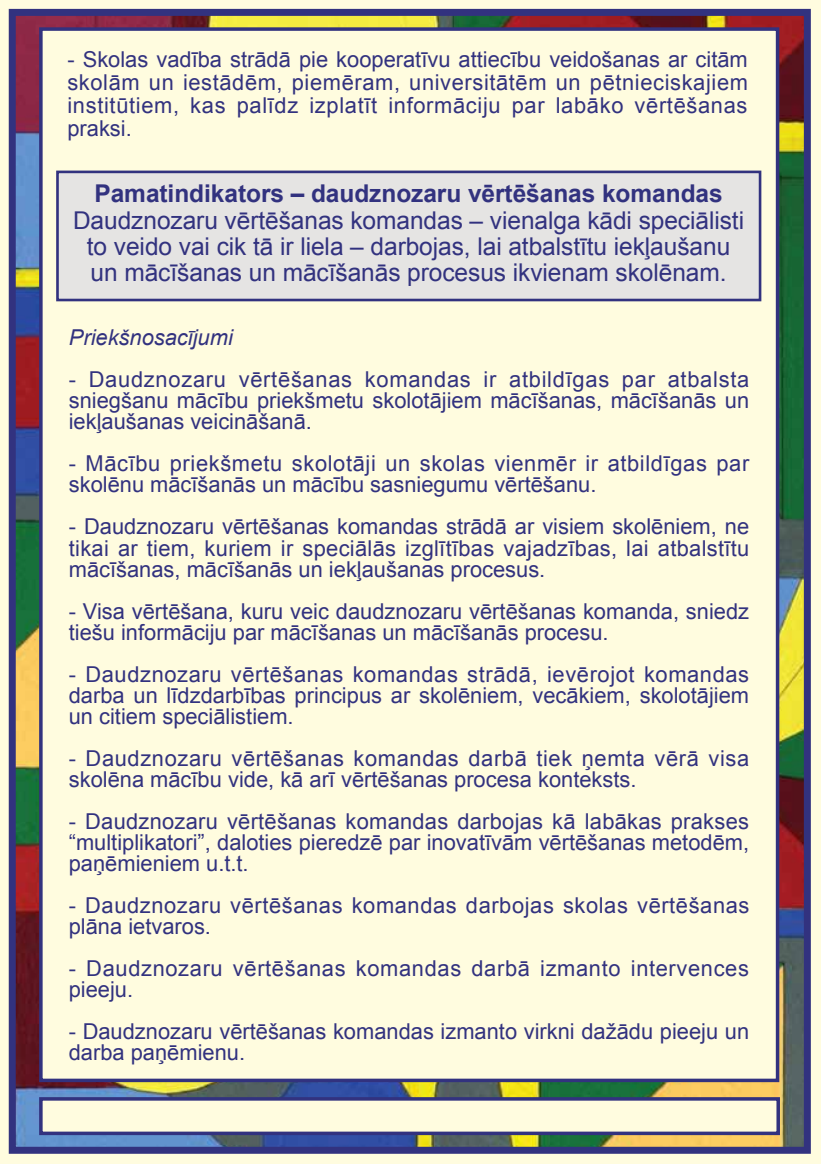
<style>
.page{position:relative;width:821px;height:1164px;background:#fff}
.page>*{position:absolute;margin:0;border:0;box-sizing:border-box;transform-origin:0 0}
.t1{font:24.5px/26.2px "Arial";letter-spacing:-.005em;color:#32327f;text-align:center}
.t2{font:700 24.5px "Arial";letter-spacing:-.005em;color:#32327f}
.t3{font:21.88px/21px "Arial";color:#32327f;text-align:justify}
.t4{font:21.88px/21px "Arial";letter-spacing:.03em;color:#32327f}
.t5{font:21.88px/21px "Arial";letter-spacing:.025em;color:#32327f}
.t6{font:italic 21.88px "Arial";color:#32327f}
</style>
<div class="page">
<img style="left:17px;top:17px;width:786px;height:1128px">
<div style="left:0;top:0;width:821px;height:12px;background:#fffcdf"></div>
<div style="left:807px;top:0;width:14px;height:1163px;background:#fffcdf"></div>
<div style="left:0;top:1150px;width:821px;height:13px;background:#fffcdf"></div>
<div style="left:0;top:0;width:12px;height:1163px;background:#fffcdf"></div>
<div style="left:9px;top:9px;width:802px;height:1144px;border:7px solid #32327f"></div>
<div style="left:39px;top:27px;width:740px;height:1054px;background:#fffcdf;border:4px solid #32327f"></div>
<div style="left:56px;top:170px;width:705px;height:131px;background:#e5e4e3;border:3px solid #32327f"></div>
<div style="left:39px;top:1096px;width:741px;height:38px;background:#fffcdf;border:4px solid #32327f"></div>
<p class="t3" style="left:67px;top:49px;width:682px;line-height:22.8px">- Skolas vadība strādā pie kooperatīvu attiecību veidošanas ar citām skolām un iestādēm, piemēram, universitātēm un pētnieciskajiem institūtiem, kas palīdz izplatīt informāciju par labāko vērtēšanas praksi.</p>
<p class="t2" style="left:95px;top:177px;width:630px">Pamatindikators – daudznozaru vērtēšanas komandas</p>
<p class="t1" style="left:73px;top:207px;width:673px">Daudznozaru vērtēšanas komandas – vienalga kādi speciālisti to veido vai cik tā ir liela – darbojas, lai atbalstītu iekļaušanu un mācīšanas un mācīšanās procesus ikvienam skolēnam.</p>
<p class="t6" style="left:69px;top:323px;width:166px">Priekšnosacījumi</p>
<p class="t3" style="left:69px;top:369px;width:682px">- Daudznozaru vērtēšanas komandas ir atbildīgas par atbalsta sniegšanu mācību priekšmetu skolotājiem mācīšanas, mācīšanās un iekļaušanas veicināšanā.</p>
<p class="t4" style="left:69px;top:453px;width:682px">- Mācību priekšmetu skolotāji un skolas vienmēr ir atbildīgas par skolēnu mācīšanās un mācību sasniegumu vērtēšanu.</p>
<p class="t3" style="left:69px;top:516px;width:682px">- Daudznozaru vērtēšanas komandas strādā ar visiem skolēniem, ne tikai ar tiem, kuriem ir speciālās izglītības vajadzības, lai atbalstītu mācīšanas, mācīšanās un iekļaušanas procesus.</p>
<p class="t3" style="left:69px;top:600px;width:682px">- Visa vērtēšana, kuru veic daudznozaru vērtēšanas komanda, sniedz tiešu informāciju par mācīšanas un mācīšanās procesu.</p>
<p class="t3" style="left:69px;top:663px;width:682px">- Daudznozaru vērtēšanas komandas strādā, ievērojot komandas darba un līdzdarbības principus ar skolēniem, vecākiem, skolotājiem un citiem speciālistiem.</p>
<p class="t4" style="left:69px;top:747px;width:682px">- Daudznozaru vērtēšanas komandas darbā tiek ņemta vērā visa skolēna mācību vide, kā arī vērtēšanas procesa konteksts.</p>
<p class="t3" style="left:69px;top:810px;width:682px">- Daudznozaru vērtēšanas komandas darbojas kā labākas prakses “multiplikatori”, daloties pieredzē par inovatīvām vērtēšanas metodēm, paņēmieniem u.t.t.</p>
<p class="t5" style="left:69px;top:894px;width:682px">- Daudznozaru vērtēšanas komandas darbojas skolas vērtēšanas plāna ietvaros.</p>
<p class="t4" style="left:69px;top:957px;width:682px">- Daudznozaru vērtēšanas komandas darbā izmanto intervences pieeju.</p>
<p class="t3" style="left:69px;top:1020px;width:682px">- Daudznozaru vērtēšanas komandas izmanto virkni dažādu pieeju un darba paņēmienu.</p>
</div>
